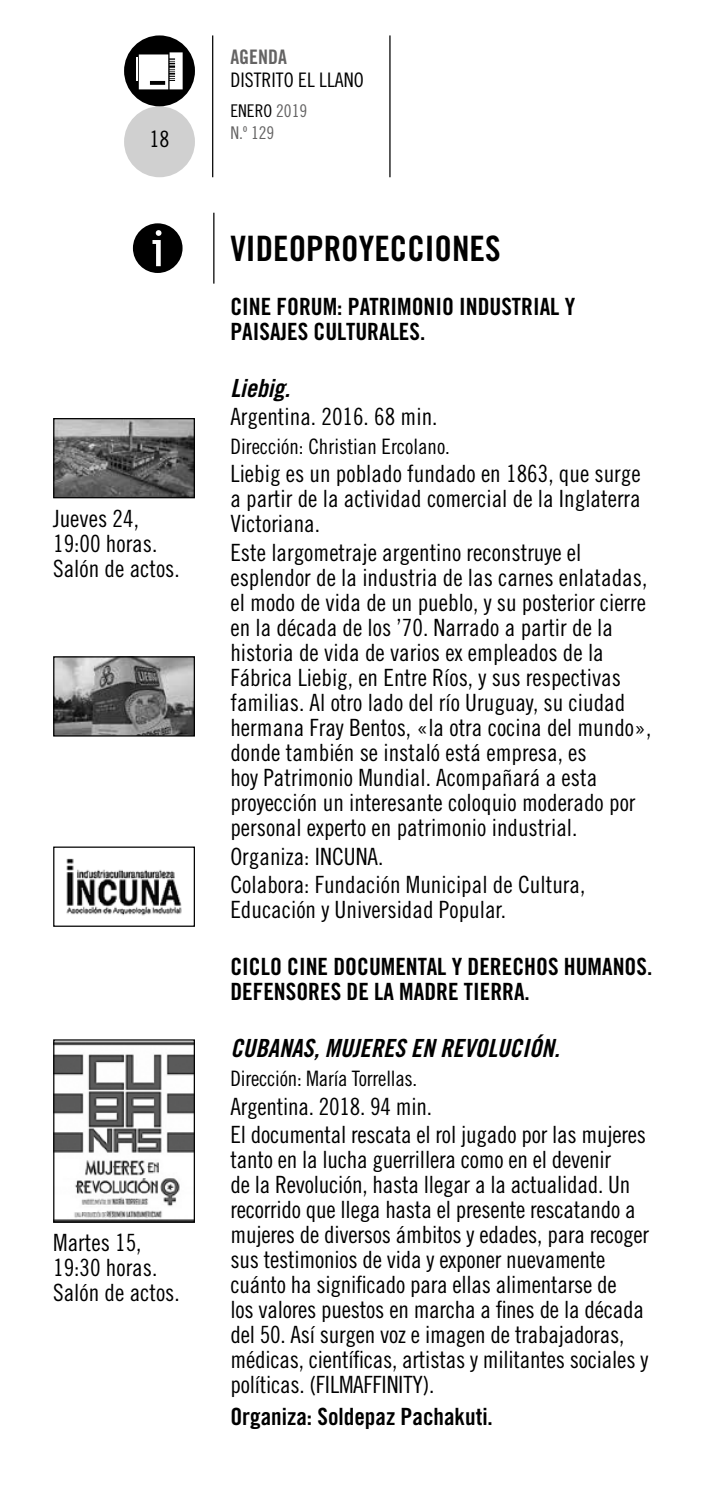
<style>
.page{position:relative;width:709px;height:1489px;background:#fff}
.page>*{position:absolute;margin:0;border:0;box-sizing:border-box;transform-origin:0 0}
.t1{font:35px "Trade Gothic LT Std Bd Cn 20";color:#000}
.t2{font:25px "Trade Gothic LT Std Bd Cn 20 Obl";color:#000}
.t3{font:23.75px/25px "Trade Gothic LT Std Cn 18";color:#000}
.t4{font:23.75px/25px "Trade Gothic LT Std Bd Cn 20";color:#000}
.t5{font:22.5px "Trade Gothic LT Std Cn 18";color:#000}
.t6{font:21.25px "Trade Gothic LT Std Cn 18";color:#000}
.t7{font:20px "Trade Gothic LT Std Cn 18";color:#000}
.t8{font:20px "Trade Gothic LT Std Bd Cn 20";color:#646363}
.t9{font:17.5px/22.5px "Trade Gothic LT Std Cn 18";color:#646363}
.s1{color:#000}
</style>
<div class="page">
<hr style="left:212px;top:35px;width:1px;height:142px;background:#000">
<hr style="left:389px;top:35px;width:1px;height:142px;background:#000">
<div style="left:124px;top:106px;width:71px;height:71px;background:#d0d0d0;border-radius:50%"></div>
<div style="left:124px;top:35px;width:71px;height:71px;background:#000;border-radius:50%"></div>
<svg style="left:139px;top:52px;width:44px;height:37px;background:#d5d5d5"></svg>
<hr style="left:136px;top:57px;width:2px;height:24px;background:#fff">
<hr style="left:213px;top:213px;width:1px;height:70px;background:#000">
<div style="left:133px;top:223px;width:49px;height:50px;background:#000;border-radius:50%"></div>
<svg style="left:152px;top:230px;width:9px;height:36px"></svg>
<img style="left:55px;top:420px;width:138px;height:76px">
<div style="left:53px;top:418px;width:142px;height:80px;border:1px solid #000"></div>
<img style="left:55px;top:658px;width:138px;height:76px">
<div style="left:53px;top:656px;width:142px;height:80px;border:1px solid #000"></div>
<img style="left:66px;top:858px;width:116px;height:58px">
<div style="left:53px;top:846px;width:142px;height:80px;border:1px solid #000"></div>
<img style="left:55px;top:1041px;width:138px;height:179px">
<div style="left:53px;top:1039px;width:142px;height:183px;border:1px solid #000"></div>
<p class="t5" style="left:149px;top:126px;width:21px">18</p>
<p class="t3" style="left:53px;top:505px;width:128px">Jueves 24,<br>19:00 horas.<br>Salón de actos.</p>
<p class="t3" style="left:53px;top:1229px;width:128px">Martes 15,<br>19:30 horas.<br>Salón de actos.</p>
<p class="t8" style="left:230px;top:45px;width:58px">AGENDA</p>
<p class="t7" style="left:230px;top:68px;width:135px">DISTRITO EL LLANO</p>
<p class="t9" style="left:230px;top:99px;width:78px"><span class="s1">ENERO</span> 2019<br>N.º 129</p>
<h1 class="t1" style="left:230px;top:227px;width:272px">VIDEOPROYECCIONES</h1>
<p class="t4" style="left:230px;top:293px;width:346px">CINE FORUM: PATRIMONIO INDUSTRIAL Y<br>PAISAJES CULTURALES.</p>
<p class="t2" style="left:230px;top:372px;width:61px">Liebig.</p>
<p class="t3" style="left:230px;top:404px;width:209px">Argentina. 2016. 68 min.</p>
<p class="t6" style="left:230px;top:433px;width:221px">Dirección: Christian Ercolano.</p>
<p class="t3" style="left:230px;top:461px;width:412px;text-align:justify">Liebig es un poblado fundado en 1863, que surge a partir de la actividad comercial de la Inglaterra Victoriana.</p>
<p class="t3" style="left:230px;top:539px;width:422px">Este largometraje argentino reconstruye el esplendor de la industria de las carnes enlatadas, el modo de vida de un pueblo, y su posterior cierre en la década de los ’70. Narrado a partir de la historia de vida de varios ex empleados de la Fábrica Liebig, en Entre Ríos, y sus respectivas familias. Al otro lado del río Uruguay, su ciudad hermana Fray Bentos, «la otra cocina del mundo», donde también se instaló está empresa, es<br>hoy Patrimonio Mundial. Acompañará a esta proyección un interesante coloquio moderado por personal experto en patrimonio industrial.</p>
<p class="t3" style="left:230px;top:841px;width:356px;line-height:28.5px">Organiza: INCUNA.<br>Colabora: Fundación Municipal de Cultura,</p>
<p class="t3" style="left:230px;top:897px;width:277px">Educación y Universidad Popular.</p>
<p class="t4" style="left:230px;top:954px;width:423px">CICLO CINE DOCUMENTAL Y DERECHOS HUMANOS.<br>DEFENSORES DE LA MADRE TIERRA.</p>
<p class="t2" style="left:230px;top:1033px;width:331px">CUBANAS, MUJERES EN REVOLUCIÓN.</p>
<p class="t6" style="left:230px;top:1065px;width:188px">Dirección: María Torrellas.</p>
<p class="t3" style="left:230px;top:1091px;width:417px;line-height:28.5px">Argentina. 2018. 94 min.<br>El documental rescata el rol jugado por las mujeres</p>
<p class="t3" style="left:230px;top:1146px;width:420px">tanto en la lucha guerrillera como en el devenir<br>de la Revolución, hasta llegar a la actualidad. Un recorrido que llega hasta el presente rescatando a mujeres de diversos ámbitos y edades, para recoger sus testimonios de vida y exponer nuevamente cuánto ha significado para ellas alimentarse de<br>los valores puestos en marcha a fines de la década del 50. Así surgen voz e imagen de trabajadoras, médicas, científicas, artistas y militantes sociales y políticas. (FILMAFFINITY).</p>
<p class="t4" style="left:230px;top:1403px;width:264px">Organiza: Soldepaz Pachakuti.</p>
</div>
